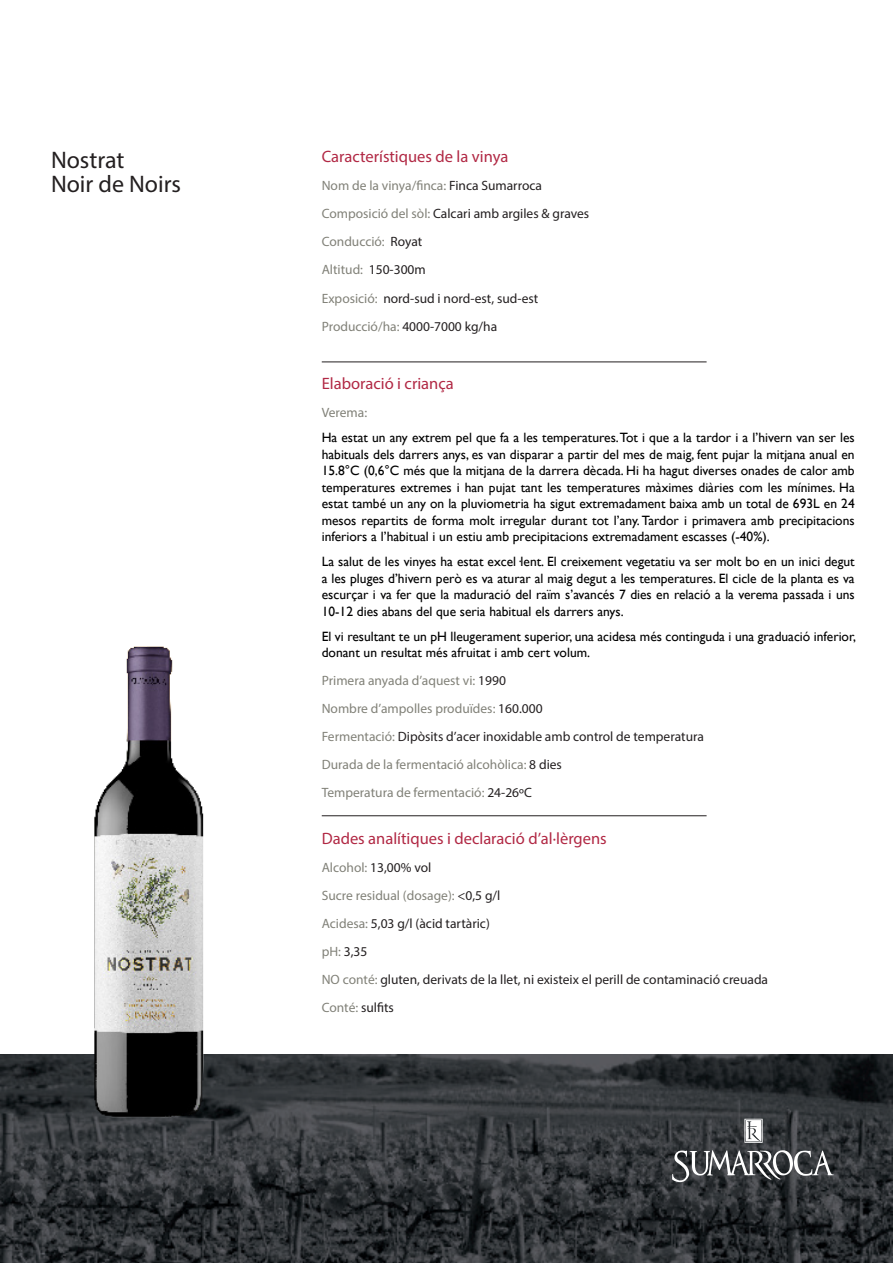
<style>
.page{position:relative;width:893px;height:1263px;background:#fff}
.page>*{position:absolute;margin:0;border:0;box-sizing:border-box;transform-origin:0 0}
.t1{font:24px "Myriad Pro";color:#231f20}
.t2{font:16.5px "Myriad Pro";color:#b12844}
.t3{font:13.5px/16.5px "Gill Sans";color:#000001;text-align:justify}
.t4{font:13.5px "Myriad Pro";color:#231f20}
.t5{font:13.5px "Myriad Pro";color:#818178}
.s1{color:#231f20}
.s2{color:#818178}
</style>
<div class="page">
<img style="left:0;top:1054px;width:893px;height:209px">
<hr style="left:322px;top:362px;width:385px;height:1px;background:#231f20">
<hr style="left:322px;top:815px;width:385px;height:1px;background:#231f20">
<svg style="left:672px;top:1150px;width:162px;height:32px"></svg>
<svg style="left:744px;top:1119px;width:19px;height:24px"></svg>
<img style="left:65px;top:646px;width:227px;height:506px">
<p class="t1" style="left:51px;top:145px;width:75px">Nostrat</p>
<p class="t1" style="left:51px;top:169px;width:132px">Noir de Noirs</p>
<p class="t2" style="left:322px;top:147px;width:188px">Característiques de la vinya</p>
<p class="t5" style="left:322px;top:178px;width:222px">Nom de la vinya/finca: <span class="s1">Finca Sumarroca</span></p>
<p class="t4" style="left:322px;top:206px;width:269px"><span class="s2">Composició del sòl:</span> Calcari amb argiles &amp; graves</p>
<p class="t5" style="left:322px;top:234px;width:102px">Conducció: <span class="s1">Royat</span></p>
<p class="t5" style="left:322px;top:262px;width:106px">Altitud: <span class="s1">150-300m</span></p>
<p class="t4" style="left:322px;top:290px;width:218px"><span class="s2">Exposició:</span> nord-sud i nord-est, sud-est</p>
<p class="t4" style="left:322px;top:318px;width:177px"><span class="s2">Producció/ha:</span> 4000-7000 kg/ha</p>
<p class="t2" style="left:322px;top:374px;width:134px">Elaboració i criança</p>
<p class="t5" style="left:322px;top:404px;width:47px">Verema:</p>
<p class="t3" style="left:322px;top:430px;width:534px">Ha estat un any extrem pel que fa a les temperatures. Tot i que a la tardor i a l’hivern van ser les habituals dels darrers anys, es van disparar a partir del mes de maig, fent pujar la mitjana anual en 15.8°C (0,6°C més que la mitjana de la darrera dècada. Hi ha hagut diverses onades de calor amb temperatures extremes i han pujat tant les temperatures màximes diàries com les mínimes. Ha estat també un any on la pluviometria ha sigut extremadament baixa amb un total de 693L en 24 mesos repartits de forma molt irregular durant tot l’any. Tardor i primavera amb precipitacions inferiors a l’habitual i un estiu amb precipitacions extremadament escasses (-40%).</p>
<p class="t3" style="left:322px;top:554px;width:534px">La salut de les vinyes ha estat excel·lent. El creixement vegetatiu va ser molt bo en un inici degut a les pluges d’hivern però es va aturar al maig degut a les temperatures. El cicle de la planta es va escurçar i va fer que la maduració del raïm s’avancés 7 dies en relació a la verema passada i uns 10-12 dies abans del que seria habitual els darrers anys.</p>
<p class="t3" style="left:322px;top:628px;width:536px">El vi resultant te un pH lleugerament superior, una acidesa més continguda i una graduació inferior, donant un resultat més afruitat i amb cert volum.</p>
<p class="t5" style="left:322px;top:672px;width:186px">Primera anyada d’aquest vi: <span class="s1">1990</span></p>
<p class="t5" style="left:322px;top:700px;width:222px">Nombre d’ampolles produïdes: <span class="s1">160.000</span></p>
<p class="t4" style="left:322px;top:728px;width:384px"><span class="s2">Fermentació:</span> Dipòsits d’acer inoxidable amb control de temperatura</p>
<p class="t5" style="left:322px;top:756px;width:242px">Durada de la fermentació alcohòlica: <span class="s1">8 dies</span></p>
<p class="t5" style="left:322px;top:784px;width:212px">Temperatura de fermentació: <span class="s1">24-26ºC</span></p>
<p class="t2" style="left:322px;top:828px;width:286px">Dades analítiques i declaració d’al·lèrgens</p>
<p class="t4" style="left:322px;top:859px;width:111px"><span class="s2">Alcohol:</span> 13,00% vol</p>
<p class="t5" style="left:322px;top:887px;width:180px">Sucre residual (dosage): <span class="s1">&lt;0,5 g/l</span></p>
<p class="t4" style="left:322px;top:915px;width:170px"><span class="s2">Acidesa:</span> 5,03 g/l (àcid tartàric)</p>
<p class="t4" style="left:322px;top:943px;width:47px"><span class="s2">pH:</span> 3,35</p>
<p class="t4" style="left:322px;top:971px;width:448px"><span class="s2">NO conté:</span> gluten, derivats de la llet, ni existeix el perill de contaminació creuada</p>
<p class="t4" style="left:322px;top:999px;width:74px"><span class="s2">Conté:</span> sulfits</p>
</div>
